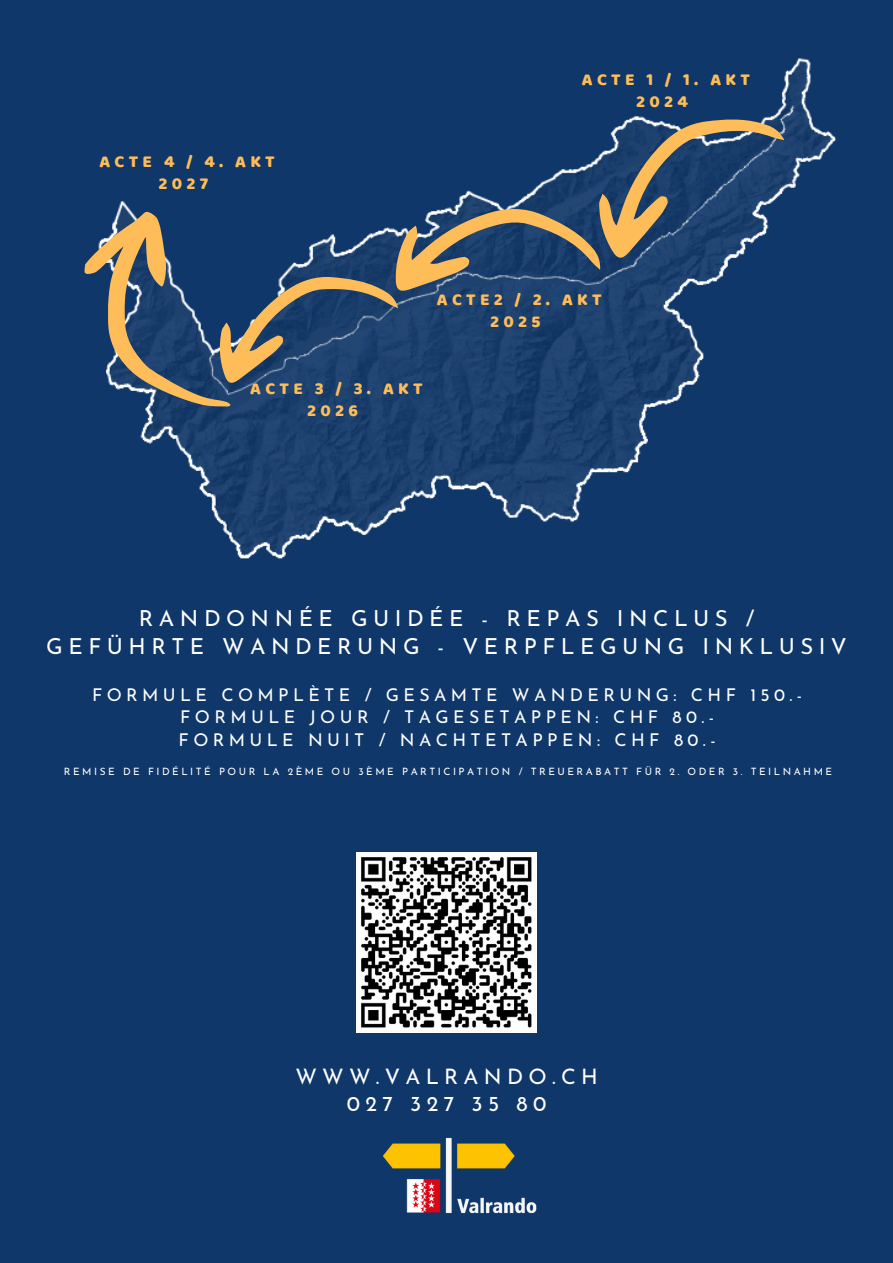
<style>
.page{position:relative;width:893px;height:1263px;background:#10376a}
.page>*{position:absolute;margin:0;border:0;box-sizing:border-box;transform-origin:0 0}
.t1{font:22.12px/28.7px "Josefin Sans";letter-spacing:.25em;color:#fff;text-align:center}
.t2{font:21.38px/27.4px "Josefin Sans";letter-spacing:.25em;color:#fff;text-align:center}
.t3{font:17.62px/22.5px "Josefin Sans";letter-spacing:.25em;color:#fff;text-align:center}
.t4{font:17.25px/21.9px "Baloo";letter-spacing:.25em;color:#ffbd59;text-align:center}
.t5{font:10.12px "Josefin Sans";letter-spacing:.25em;color:#fff}
</style>
<div class="page">
<img style="left:383px;top:1137px;width:154px;height:77px">
<img style="left:357px;top:852px;width:179px;height:180px">
<img style="left:140px;top:58px;width:697px;height:501px">
<svg style="left:581px;top:75px;width:206px;height:226px"></svg>
<svg style="left:372px;top:147px;width:235px;height:229px"></svg>
<svg style="left:198px;top:226px;width:205px;height:213px"></svg>
<svg style="left:84px;top:199px;width:189px;height:213px"></svg>
<h2 class="t4" style="left:99px;top:150px;width:177px">ACTE 4 / 4. AKT<br>2027</h2>
<h2 class="t4" style="left:582px;top:68px;width:169px">ACTE 1 / 1. AKT<br>2024</h2>
<h2 class="t4" style="left:437px;top:288px;width:166px">ACTE2 / 2. AKT<br>2025</h2>
<h1 class="t4" style="left:250px;top:377px;width:174px">ACTE 3 / 3. AKT<br>2026</h1>
<h2 class="t1" style="left:46px;top:606px;width:802px">RANDONNÉE GUIDÉE - REPAS INCLUS /<br>GEFÜHRTE WANDERUNG - VERPFLEGUNG INKLUSIV</h2>
<p class="t3" style="left:92px;top:685px;width:712px">FORMULE COMPLÈTE / GESAMTE WANDERUNG: CHF 150.-<br>FORMULE JOUR / TAGESETAPPEN: CHF 80.-<br>FORMULE NUIT / NACHTETAPPEN: CHF 80.-</p>
<p class="t5" style="left:64px;top:768px;width:770px">REMISE DE FIDÉLITÉ POUR LA 2ÈME OU 3ÈME PARTICIPATION / TREUERABATT FÜR 2. ODER 3. TEILNAHME</p>
<p class="t2" style="left:295px;top:1064px;width:304px">WWW.VALRANDO.CH<br>027 327 35 80</p>
</div>
